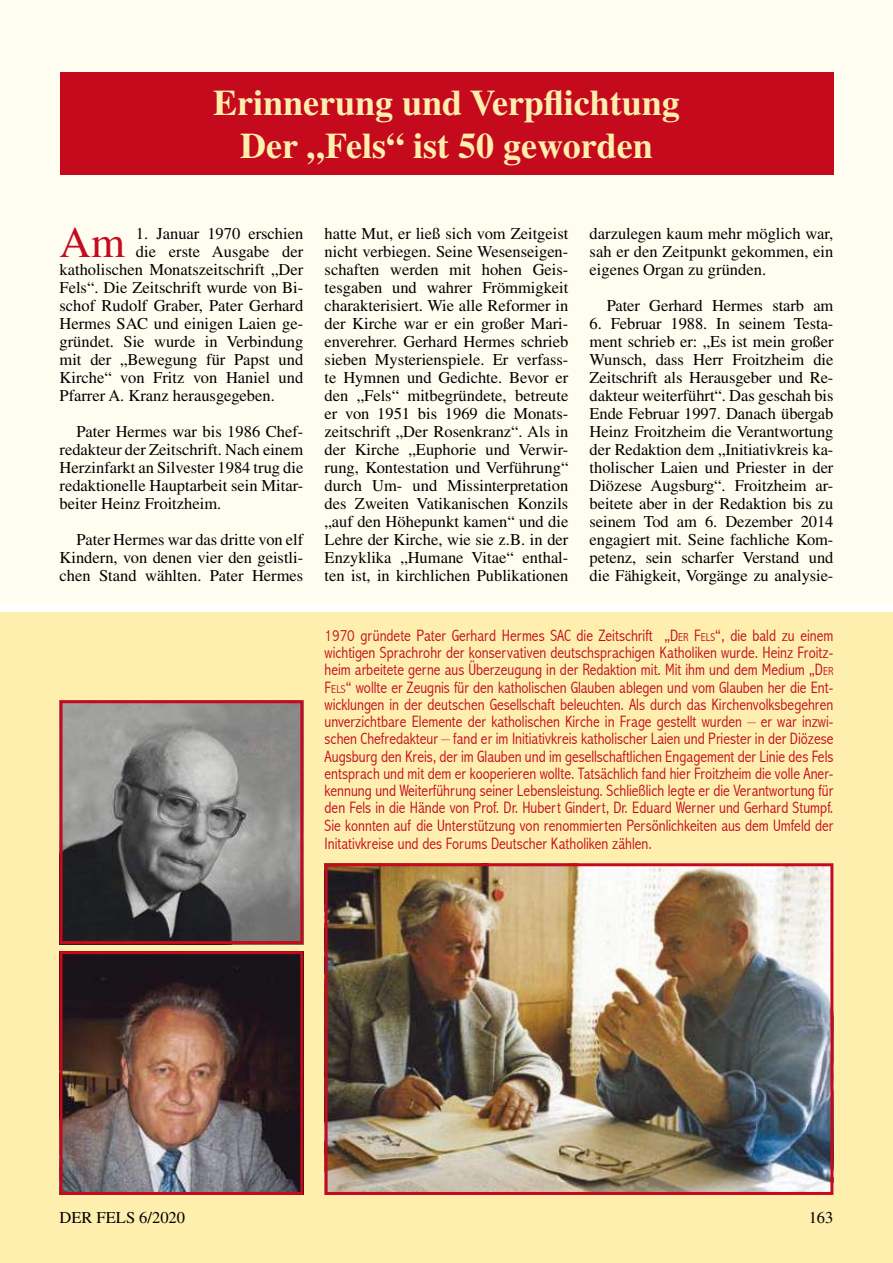
<style>
.page{position:relative;width:893px;height:1263px;background:#fff}
.page>*{position:absolute;margin:0;border:0;box-sizing:border-box;transform-origin:0 0}
.t1{font:43.65px "Times";color:#c50a1d}
.t2{font:700 36px/43.2px "Times";color:#ffefaf;text-align:center}
.t3{font:16.5px/18px "Times";color:#000;text-align:justify}
.t4{font:300 condensed 16.5px/17.2px "Abadi";color:#c50a1d;text-align:justify}
.s1{font-style:inherit}
.s2{font-size:11.55px}
</style>
<div class="page">
<div style="left:0;top:612px;width:893px;height:651px;background:#ffefaf"></div>
<div style="left:0;top:0;width:893px;height:604px;background:#fffcf0"></div>
<div style="left:60px;top:72px;width:773px;height:102px;background:#c50a1d"></div>
<img style="left:329px;top:867px;width:500px;height:324px">
<div style="left:325px;top:863px;width:508px;height:332px;border:3px solid #c50a1d"></div>
<img style="left:64px;top:704px;width:235px;height:236px">
<div style="left:60px;top:700px;width:243px;height:244px;border:3px solid #c50a1d"></div>
<img style="left:64px;top:955px;width:235px;height:236px">
<div style="left:60px;top:951px;width:243px;height:244px;border:3px solid #c50a1d"></div>
<h2 class="t2" style="left:213px;top:80px;width:468px">Erinnerung und Verpflichtung<br>Der „Fels“ ist 50 geworden</h2>
<h1 class="t1" style="left:60px;top:218px;width:67px">Am</h1>
<p class="t3" style="left:136px;top:225px;width:169px">1. Januar 1970 erschien</p>
<p class="t3" style="left:136px;top:243px;width:169px">die erste Ausgabe der</p>
<p class="t3" style="left:60px;top:261px;width:245px">katholischen Monatszeitschrift „Der</p>
<p class="t3" style="left:60px;top:279px;width:245px">Fels“. Die Zeitschrift wurde von Bi-</p>
<p class="t3" style="left:60px;top:297px;width:245px">schof Rudolf Graber, Pater Gerhard</p>
<p class="t3" style="left:60px;top:315px;width:245px">Hermes SAC und einigen Laien ge-</p>
<p class="t3" style="left:60px;top:333px;width:245px">gründet. Sie wurde in Verbindung</p>
<p class="t3" style="left:60px;top:351px;width:245px">mit der „Bewegung für Papst und</p>
<p class="t3" style="left:60px;top:369px;width:245px">Kirche“ von Fritz von Haniel und</p>
<p class="t3" style="left:60px;top:387px;width:217px">Pfarrer A. Kranz herausgegeben.</p>
<p class="t3" style="left:60px;top:423px;width:245px;text-indent:17px">Pater Hermes war bis 1986 Chef&shy;redakteur der Zeitschrift. Nach einem Herzinfarkt an Silvester 1984 trug die redaktionelle Hauptarbeit sein Mitar&shy;beiter Heinz Froitzheim.</p>
<p class="t3" style="left:60px;top:531px;width:245px;text-indent:17px">Pater Hermes war das dritte von elf Kindern, von denen vier den geistli&shy;chen Stand wählten. Pater Hermes</p>
<p class="t3" style="left:325px;top:225px;width:245px">hatte Mut, er ließ sich vom Zeitgeist nicht verbiegen. Seine Wesenseigen&shy;schaften werden mit hohen Geis&shy;tesgaben und wahrer Frömmigkeit charakterisiert. Wie alle Reformer in der Kirche war er ein großer Mari&shy;enverehrer. Gerhard Hermes schrieb sieben Mysterienspiele. Er verfass&shy;te Hymnen und Gedichte. Bevor er den „Fels“ mitbegründete, betreute er von 1951 bis 1969 die Monats&shy;zeitschrift „Der Rosenkranz“. Als in der Kirche „Euphorie und Verwir&shy;rung, Kontestation und Verführung“ durch Um- und Missinterpretation des Zweiten Vatikanischen Konzils „auf den Höhepunkt kamen“ und die Lehre der Kirche, wie sie z.B. in der Enzyklika „Humane Vitae“ enthal&shy;ten ist, in kirchlichen Publikationen</p>
<p class="t3" style="left:590px;top:225px;width:245px">darzulegen kaum mehr möglich war, sah er den Zeitpunkt gekommen, ein eigenes Organ zu gründen.</p>
<p class="t3" style="left:607px;top:297px;width:228px">Pater Gerhard Hermes starb am</p>
<p class="t3" style="left:590px;top:315px;width:245px">6. Februar 1988. In seinem Testa&shy;ment schrieb er: „Es ist mein großer Wunsch, dass Herr Froitzheim die Zeitschrift als Herausgeber und Re&shy;dakteur weiterführt“. Das geschah bis Ende Februar 1997. Danach übergab Heinz Froitzheim die Verantwortung der Redaktion dem „Initiativkreis ka&shy;tholischer Laien und Priester in der Diözese Augsburg“. Froitzheim ar&shy;beitete aber in der Redaktion bis zu seinem Tod am 6. Dezember 2014 engagiert mit. Seine fachliche Kom&shy;petenz, sein scharfer Verstand und die Fähigkeit, Vorgänge zu analysie-</p>
<p class="t4" style="left:325px;top:627px;width:510px">1970 gründete Pater Gerhard Hermes SAC die Zeitschrift „<span class="s1">D</span><span class="s2">ER</span> <span class="s1">F</span><span class="s2">ELS</span>“, die bald zu einem wichtigen Sprachrohr der konservativen deutschsprachigen Katholiken wurde. Heinz Froitz&shy;heim arbeitete gerne aus Überzeugung in der Redaktion mit. Mit ihm und dem Medium „<span class="s1">D</span><span class="s2">ER </span><span class="s1">F</span><span class="s2">ELS</span>“ wollte er Zeugnis für den katholischen Glauben ablegen und vom Glauben her die Ent&shy;wicklungen in der deutschen Gesellschaft beleuchten. Als durch das Kirchenvolksbegehren unverzichtbare Elemente der katholischen Kirche in Frage gestellt wurden – er war inzwi&shy;schen Chefredakteur – fand er im Initiativkreis katholischer Laien und Priester in der Diözese Augsburg den Kreis, der im Glauben und im gesellschaftlichen Engagement der Linie des Fels entsprach und mit dem er kooperieren wollte. Tatsächlich fand hier Froitzheim die volle Aner&shy;kennung und Weiterführung seiner Lebensleistung. Schließlich legte er die Verantwortung für den Fels in die Hände von Prof. Dr. Hubert Gindert, Dr. Eduard Werner und Gerhard Stumpf.<br>Sie konnten auf die Unterstützung von renommierten Persönlichkeiten aus dem Umfeld der Initativkreise und des Forums Deutscher Katholiken zählen.</p>
<p class="t3" style="left:60px;top:1209px;width:127px">DER FELS 6/2020</p>
<p class="t3" style="left:809px;top:1209px;width:26px">163</p>
</div>
